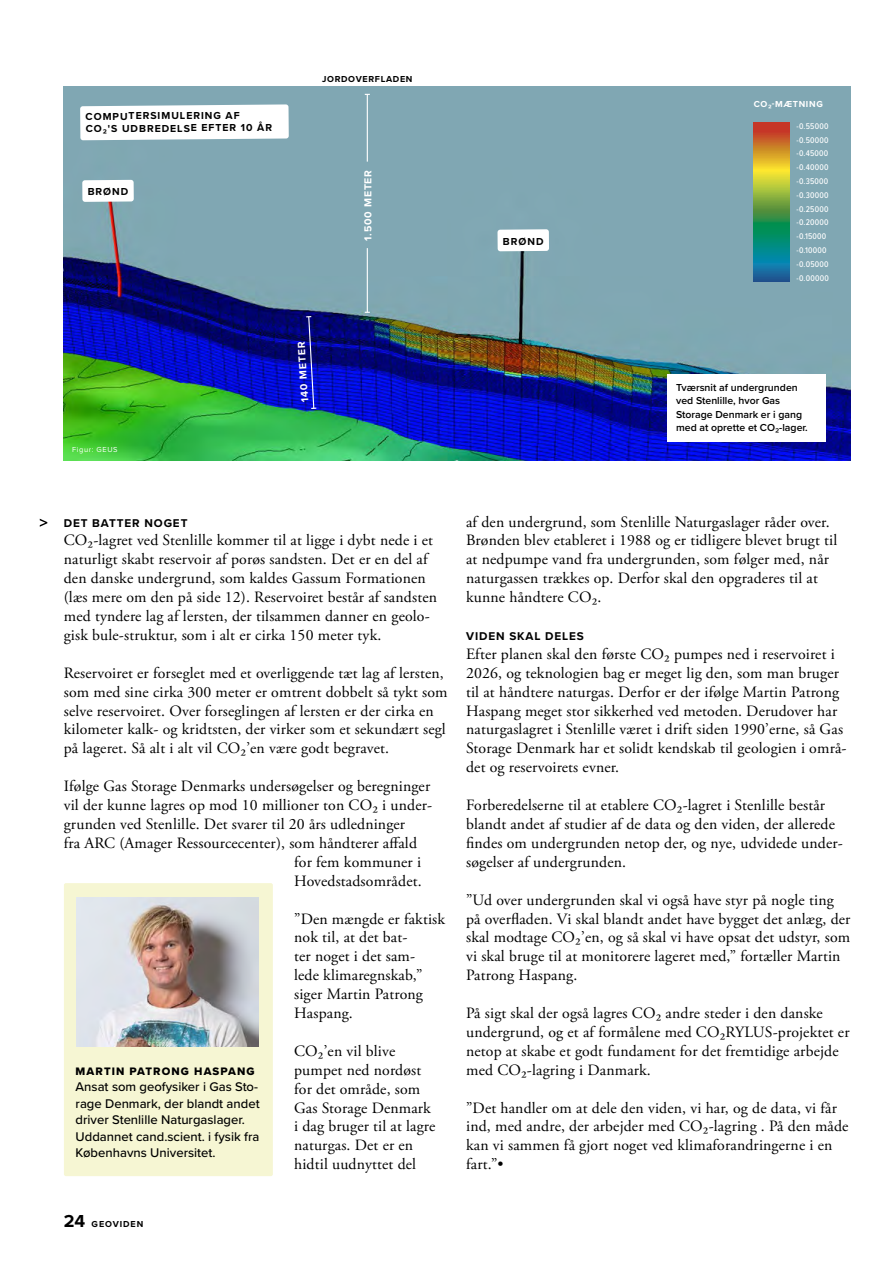
<style>
.page{position:relative;width:893px;height:1263px;background:#fff}
.page>*{position:absolute;margin:0;border:0;box-sizing:border-box;transform-origin:0 0}
.t1{font:15.75px/18.9px "Adobe Garamond Pro";letter-spacing:.01em;color:#000}
.t2{font:500 13.05px/16.5px "Proxima Nova";color:#000}
.t3{font:700 11.7px "Proxima Nova";letter-spacing:.075em;color:#000}
.t4{font:11.25px "Proxima Nova Extrabld";letter-spacing:.1em;color:#000}
.t5{font:600 10.5px/13.5px "Proxima Nova";color:#000}
.t6{font:700 10.5px/12.5px "Proxima Nova";color:#000}
.t7{font:700 10.5px "Proxima Nova";letter-spacing:.075em;color:#fff}
.t8{font:700 9px "Proxima Nova";letter-spacing:.075em;color:#000}
.t9{font:700 9px "Proxima Nova";letter-spacing:.075em;color:#fff}
.t10{font:700 9px "Proxima Nova";letter-spacing:.1em;color:#000}
.t11{font:500 8.55px/13.8px "Proxima Nova Cond";letter-spacing:.025em;color:#fff}
.t12{font:7.5px "Proxima Nova";letter-spacing:.075em;color:#fff}
.s1{font-size:18px}
</style>
<div class="page">
<div style="left:64px;top:883px;width:209px;height:293px;background:#f6f6d3;border-radius:2px"></div>
<img style="left:77px;top:897px;width:182px;height:150px">
<img style="left:64px;top:86px;width:786px;height:375px">
<hr style="left:367px;top:248px;width:1px;height:64px;background:#fff">
<svg style="left:754px;top:123px;width:36px;height:158px;background:#719151"></svg>
<hr style="left:367px;top:94px;width:1px;height:68px;background:#fff">
<svg style="left:306px;top:316px;width:10px;height:93px"></svg>
<svg style="left:80px;top:104px;width:209px;height:36px"></svg>
<div style="left:497px;top:229px;width:52px;height:22px;background:#fff;border-radius:3px"></div>
<div style="left:82px;top:180px;width:52px;height:22px;background:#fff;border-radius:3px"></div>
<svg style="left:40px;top:519px;width:7px;height:8px"></svg>
<div style="left:668px;top:374px;width:158px;height:68px;background:#fff"></div>
<p class="t6" style="left:86px;top:109px;width:188px">COMPUTERSIMULERING AF<br>CO₂'S UDBREDELSE EFTER 10 ÅR</p>
<p class="t6" style="left:88px;top:185px;width:42px">BRØND</p>
<p class="t8" style="left:322px;top:72px;width:92px">JORDOVERFLADEN</p>
<p class="t7" style="left:360px;top:241px;width:73px;rotate:-90deg">1.500 METER</p>
<p class="t12" style="left:72px;top:444px;width:47px">Figur: GEUS</p>
<p class="t7" style="left:297px;top:402px;width:62px;rotate:-93deg">140 METER</p>
<p class="t6" style="left:503px;top:235px;width:42px">BRØND</p>
<p class="t9" style="left:754px;top:98px;width:71px">CO2-MÆTNING</p>
<p class="t11" style="left:797px;top:119px;width:34px">-0.55000 -0.50000 -0.45000 -0.40000 -0.35000 -0.30000 -0.25000 -0.20000 -0.15000 -0.10000 -0.05000 -0.00000</p>
<p class="t5" style="left:676px;top:380px;width:133px">Tværsnit af undergrunden ved Stenlille, hvor Gas<br>Storage Denmark er i gang med at oprette et CO₂-lager.</p>
<p class="t3" style="left:64px;top:514px;width:125px">DET BATTER NOGET</p>
<p class="t1" style="left:64px;top:532px;width:375px">CO2-lagret ved Stenlille kommer til at ligge i dybt nede i et naturligt skabt reservoir af porøs sandsten. Det er en del af den danske undergrund, som kaldes Gassum Formationen (læs mere om den på side 12). Reservoiret består af sandsten med tyndere lag af lersten, der tilsammen danner en geolo&shy;gisk bule-struktur, som i alt er cirka 150 meter tyk.</p>
<p class="t1" style="left:64px;top:664px;width:385px">Reservoiret er forseglet med et overliggende tæt lag af lersten, som med sine cirka 300 meter er omtrent dobbelt så tykt som selve reservoiret. Over forseglingen af lersten er der cirka en kilometer kalk- og kridtsten, der virker som et sekundært segl på lageret. Så alt i alt vil CO2’en være godt begravet.</p>
<p class="t1" style="left:64px;top:777px;width:368px">Ifølge Gas Storage Denmarks undersøgelser og beregninger</p>
<p class="t1" style="left:64px;top:796px;width:370px">vil der kunne lagres op mod 10 millioner ton CO2 i under-</p>
<p class="t1" style="left:64px;top:815px;width:343px">grunden ved Stenlille. Det svarer til 20 års udledninger</p>
<p class="t1" style="left:64px;top:834px;width:355px">fra ARC (Amager Ressourcecenter), som håndterer affald</p>
<p class="t1" style="left:294px;top:853px;width:129px">for fem kommuner i</p>
<p class="t1" style="left:294px;top:872px;width:129px">Hovedstadsområdet.</p>
<p class="t1" style="left:294px;top:910px;width:152px">”Den mængde er faktisk nok til, at det bat-<br>ter noget i det sam-<br>lede klimaregnskab,” siger Martin Patrong<br>Haspang.</p>
<p class="t1" style="left:294px;top:1042px;width:143px">CO2’en vil blive pumpet ned nordøst for det område, som<br>Gas Storage Denmark i dag bruger til at lagre naturgas. Det er en hidtil uudnyttet del</p>
<p class="t4" style="left:76px;top:1062px;width:181px">MARTIN PATRONG HASPANG</p>
<p class="t2" style="left:76px;top:1078px;width:186px">Ansat som geofysiker i Gas Sto&shy;rage Denmark, der blandt andet driver Stenlille Naturgaslager.<br>Uddannet cand.scient. i fysik fra<br>Københavns Universitet.</p>
<p class="t10" style="left:64px;top:1217px;width:81px"><span class="s1">24</span> GEOVIDEN</p>
<p class="t1" style="left:466px;top:513px;width:373px">af den undergrund, som Stenlille Naturgaslager råder over.<br>Brønden blev etableret i 1988 og er tidligere blevet brugt til at nedpumpe vand fra undergrunden, som følger med, når naturgassen trækkes op. Derfor skal den opgraderes til at kunne håndtere CO2.</p>
<p class="t3" style="left:466px;top:627px;width:119px">VIDEN SKAL DELES</p>
<p class="t1" style="left:466px;top:645px;width:382px">Efter planen skal den første CO2 pumpes ned i reservoiret i 2026, og teknologien bag er meget lig den, som man bruger til at håndtere naturgas. Derfor er der ifølge Martin Patrong Haspang meget stor sikkerhed ved metoden. Derudover har naturgaslagret i Stenlille været i drift siden 1990’erne, så Gas Storage Denmark har et solidt kendskab til geologien i områ&shy;det og reservoirets evner.</p>
<p class="t1" style="left:466px;top:796px;width:377px">Forberedelserne til at etablere CO2-lagret i Stenlille består blandt andet af studier af de data og den viden, der allerede findes om undergrunden netop der, og nye, udvidede under&shy;søgelser af undergrunden.</p>
<p class="t1" style="left:466px;top:891px;width:386px">”Ud over undergrunden skal vi også have styr på nogle ting på overfladen. Vi skal blandt andet have bygget det anlæg, der skal modtage CO2’en, og så skal vi have opsat det udstyr, som vi skal bruge til at monitorere lageret med,” fortæller Martin Patrong Haspang.</p>
<p class="t1" style="left:466px;top:1004px;width:385px">På sigt skal der også lagres CO2 andre steder i den danske undergrund, og et af formålene med CO2RYLUS-projektet er netop at skabe et godt fundament for det fremtidige arbejde med CO2-lagring i Danmark.</p>
<p class="t1" style="left:466px;top:1099px;width:384px">”Det handler om at dele den viden, vi har, og de data, vi får ind, med andre, der arbejder med CO2-lagring . På den måde kan vi sammen få gjort noget ved klimaforandringerne i en fart.”•</p>
</div>
